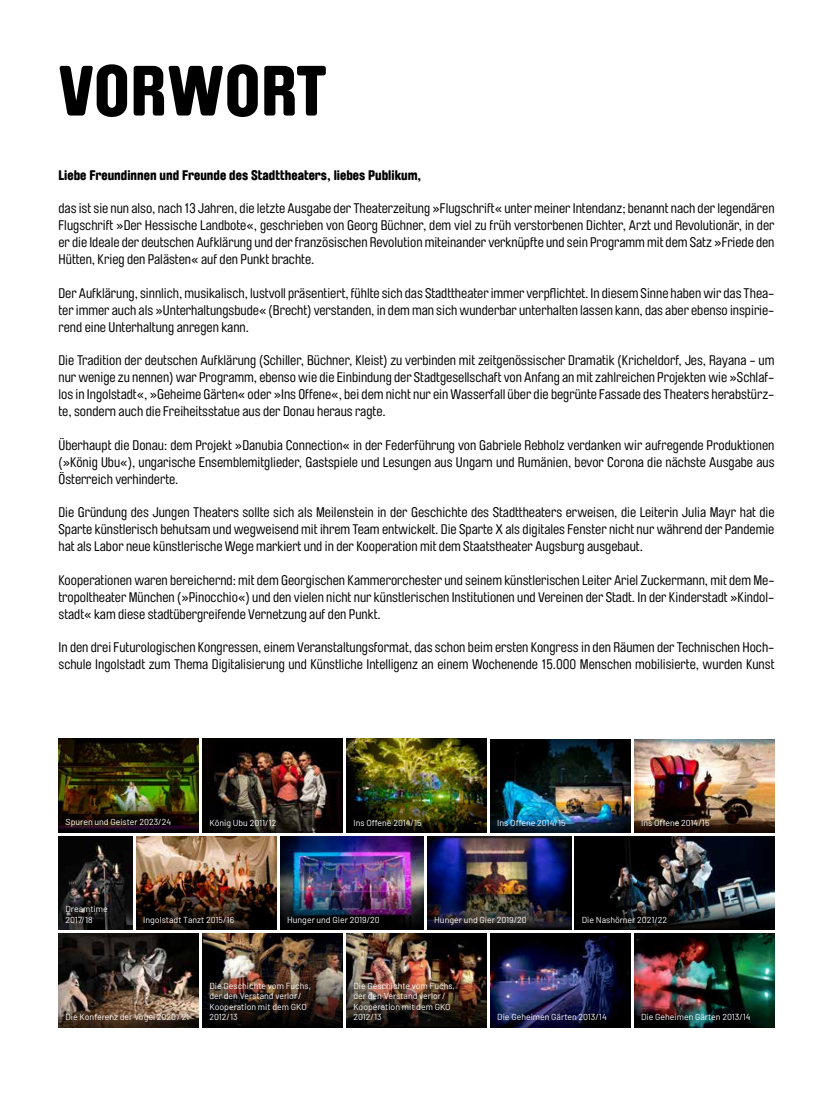
<style>
.page{position:relative;width:833px;height:1117px;background:#fff}
.page>*{position:absolute;margin:0;border:0;box-sizing:border-box;transform-origin:0 0}
.t1{font:900 70px "Brauer Neue Std";letter-spacing:.015em;color:#000}
.t2{font:13.75px/16.9px "Brauer Neue Std";color:#000;text-align:justify}
.t3{font:900 13.75px "Brauer Neue Std";color:#000}
.t4{font:8.75px/10.5px "Barlow";color:#fff}
</style>
<div class="page">
<img style="left:202px;top:933px;width:141px;height:34px">
<img style="left:202px;top:967px;width:141px;height:59px">
<img style="left:58px;top:933px;width:141px;height:93px">
<img style="left:58px;top:836px;width:75px;height:93px">
<img style="left:280px;top:836px;width:143px;height:48px">
<img style="left:427px;top:836px;width:144px;height:48px">
<img style="left:427px;top:884px;width:144px;height:45px">
<img style="left:136px;top:836px;width:140px;height:48px">
<img style="left:136px;top:884px;width:140px;height:45px">
<img style="left:280px;top:884px;width:143px;height:45px">
<img style="left:634px;top:739px;width:140px;height:93px">
<img style="left:346px;top:738px;width:140px;height:94px">
<img style="left:202px;top:738px;width:141px;height:94px">
<img style="left:58px;top:738px;width:141px;height:57px">
<img style="left:58px;top:795px;width:141px;height:37px">
<img style="left:490px;top:739px;width:140px;height:93px">
<img style="left:634px;top:933px;width:140px;height:93px">
<img style="left:346px;top:933px;width:140px;height:42px">
<img style="left:346px;top:975px;width:140px;height:51px">
<img style="left:490px;top:933px;width:140px;height:93px">
<img style="left:574px;top:836px;width:200px;height:56px">
<img style="left:574px;top:892px;width:200px;height:37px">
<h1 class="t1" style="left:59px;top:50px;width:270px">VORWORT</h1>
<p class="t3" style="left:58px;top:167px;width:364px">Liebe Freundinnen und Freunde des Stadttheaters, liebes Publikum,</p>
<p class="t2" style="left:58px;top:200px;width:717px">das ist sie nun also, nach 13 Jahren, die letzte Ausgabe der Theaterzeitung »Flugschrift« unter meiner Intendanz; benannt nach der legendären Flugschrift »Der Hessische Landbote«, geschrieben von Georg Büchner, dem viel zu früh verstorbenen Dichter, Arzt und Revolutionär, in der er die Ideale der deutschen Aufklärung und der französischen Revolution miteinander verknüpfte und sein Programm mit dem Satz »Friede den Hütten, Krieg den Palästen« auf den Punkt brachte.</p>
<p class="t2" style="left:58px;top:285px;width:717px">Der Aufklärung, sinnlich, musikalisch, lustvoll präsentiert, fühlte sich das Stadttheater immer verpflichtet. In diesem Sinne haben wir das Thea&shy;ter immer auch als »Unterhaltungsbude« (Brecht) verstanden, in dem man sich wunderbar unterhalten lassen kann, das aber ebenso inspirie&shy;rend eine Unterhaltung anregen kann.</p>
<p class="t2" style="left:58px;top:352px;width:717px">Die Tradition der deutschen Aufklärung (Schiller, Büchner, Kleist) zu verbinden mit zeitgenössischer Dramatik (Kricheldorf, Jes, Rayana - um nur wenige zu nennen) war Programm, ebenso wie die Einbindung der Stadtgesellschaft von Anfang an mit zahlreichen Projekten wie »Schlaf&shy;los in Ingolstadt«, »Geheime Gärten« oder »Ins Offene«, bei dem nicht nur ein Wasserfall über die begrünte Fassade des Theaters herabstürz&shy;te, sondern auch die Freiheitsstatue aus der Donau heraus ragte.</p>
<p class="t2" style="left:58px;top:436px;width:717px">Überhaupt die Donau: dem Projekt »Danubia Connection« in der Federführung von Gabriele Rebholz verdanken wir aufregende Produktionen (»König Ubu«), ungarische Ensemblemitglieder, Gastspiele und Lesungen aus Ungarn und Rumänien, bevor Corona die nächste Ausgabe aus Österreich verhinderte.</p>
<p class="t2" style="left:58px;top:504px;width:717px">Die Gründung des Jungen Theaters sollte sich als Meilenstein in der Geschichte des Stadttheaters erweisen, die Leiterin Julia Mayr hat die Sparte künstlerisch behutsam und wegweisend mit ihrem Team entwickelt. Die Sparte X als digitales Fenster nicht nur während der Pandemie hat als Labor neue künstlerische Wege markiert und in der Kooperation mit dem Staatstheater Augsburg ausgebaut.</p>
<p class="t2" style="left:58px;top:571px;width:717px">Kooperationen waren bereichernd: mit dem Georgischen Kammerorchester und seinem künstlerischen Leiter Ariel Zuckermann, mit dem Me&shy;tropoltheater München (»Pinocchio«) und den vielen nicht nur künstlerischen Institutionen und Vereinen der Stadt. In der Kinderstadt »Kindol&shy;stadt« kam diese stadtübergreifende Vernetzung auf den Punkt.</p>
<p class="t2" style="left:58px;top:639px;width:717px">In den drei Futurologischen Kongressen, einem Veranstaltungsformat, das schon beim ersten Kongress in den Räumen der Technischen Hoch&shy;schule Ingolstadt zum Thema Digitalisierung und Künstliche Intelligenz an einem Wochenende 15.000 Menschen mobilisierte, wurden Kunst</p>
<p class="t4" style="left:66px;top:816px;width:107px">Spuren und Geister 2023/24</p>
<p class="t4" style="left:209px;top:816px;width:68px">König Ubu 2011/12</p>
<p class="t4" style="left:353px;top:816px;width:70px">Ins Offene 2014/15</p>
<p class="t4" style="left:497px;top:816px;width:70px">Ins Offene 2014/15</p>
<p class="t4" style="left:641px;top:816px;width:70px">Ins Offene 2014/15</p>
<p class="t4" style="left:66px;top:902px;width:44px">Dreamtime<br>2017/18</p>
<p class="t4" style="left:143px;top:913px;width:92px">Ingolstadt Tanzt 2015/16</p>
<p class="t4" style="left:434px;top:913px;width:94px">Hunger und Gier 2019/20</p>
<p class="t4" style="left:287px;top:913px;width:94px">Hunger und Gier 2019/20</p>
<p class="t4" style="left:581px;top:913px;width:87px">Die Nashörner 2021/22</p>
<p class="t4" style="left:209px;top:979px;width:103px">Die Geschichte vom Fuchs, der den Verstand verlor /<br>Kooperation mit dem GKO</p>
<p class="t4" style="left:66px;top:1010px;width:125px">Die Konferenz der Vögel 2020/21</p>
<p class="t4" style="left:209px;top:1010px;width:30px">2012/13</p>
<p class="t4" style="left:353px;top:979px;width:103px">Die Geschichte vom Fuchs, der den Verstand verlor /<br>Kooperation mit dem GKO<br>2012/13</p>
<p class="t4" style="left:497px;top:1010px;width:111px">Die Geheimen Gärten 2013/14</p>
<p class="t4" style="left:641px;top:1010px;width:111px">Die Geheimen Gärten 2013/14</p>
</div>
